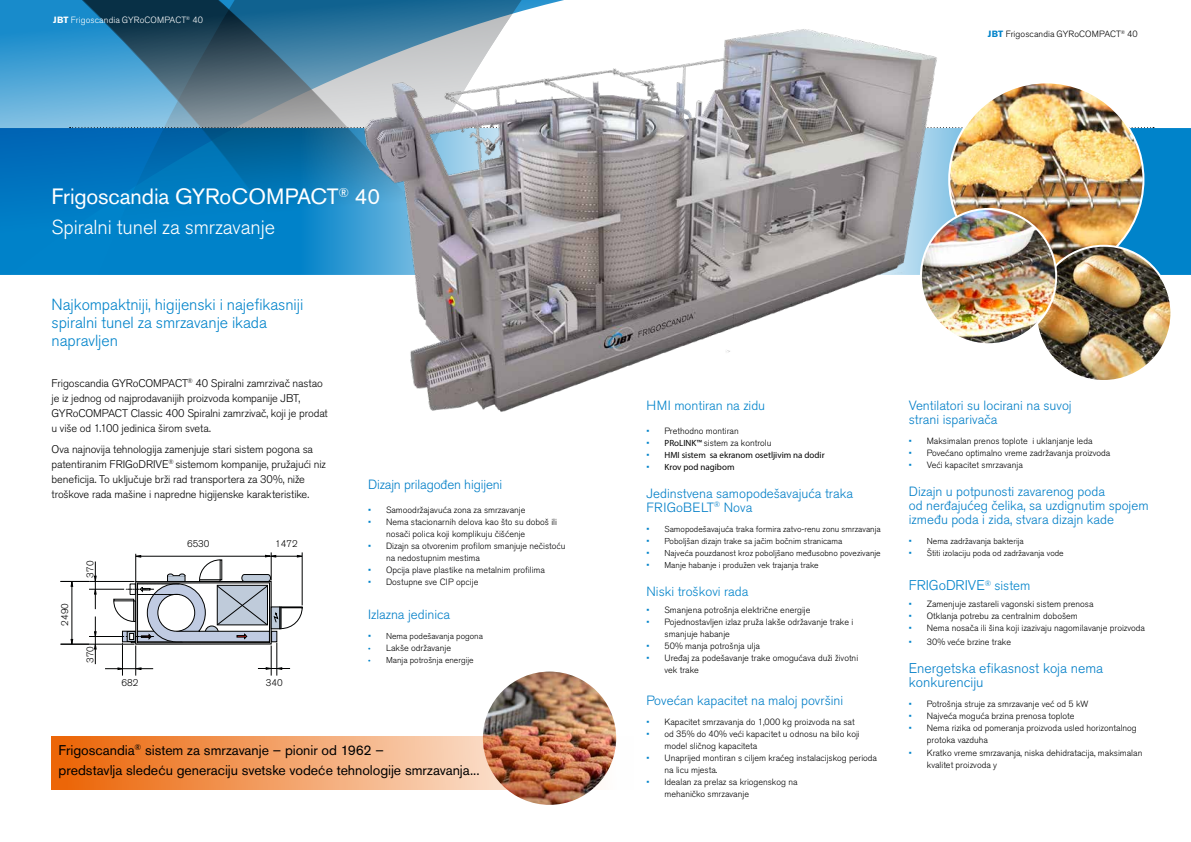
<style>
.page{position:relative;width:1191px;height:842px;background:#fff}
.page>*{position:absolute;margin:0;border:0;box-sizing:border-box;transform-origin:0 0}
.t1{font:22px "Akzidenz Grotesk Pro";letter-spacing:-.005em;color:#fff}
.t2{font:300 20px "Akzidenz Grotesk Pro";letter-spacing:-.005em;color:#fff}
.t3{font:300 16px/18px "Akzidenz Grotesk Pro";letter-spacing:-.005em;color:#0083ca}
.t4{font:14px/20px "Akzidenz Grotesk Pro";color:#000}
.t5{font:300 14px/14px "Akzidenz Grotesk Pro";color:#007ec7}
.t6{font:300 14px "Akzidenz Grotesk Pro";color:#0083ca}
.t7{font:300 13.3px/14px "Akzidenz Grotesk Pro";color:#007ec7}
.t8{font:300 13.3px "Akzidenz Grotesk Pro";color:#0083ca}
.t9{font:300 11px/15px "Akzidenz Grotesk Pro";letter-spacing:-.01em;color:#000}
.t10{font:300 9.6px "Akzidenz Grotesk Pro";color:#000}
.t11{font:300 9px/12px "Akzidenz Grotesk Pro";color:#000}
.t12{font:300 9px/12px "Akzidenz Grotesk Pro";color:#020203}
.t13{font:9px "Myriad Pro";color:#000}
.t14{font:300 9px "Akzidenz Grotesk Pro";letter-spacing:.01em;color:#fff}
.t15{font:300 8.6px "Akzidenz Grotesk Pro";color:#000}
.s1{font-weight:700}
.s2{color:#0083ca}
.s3{font-size:9px;color:#0083ca}
.s4{font-family:"Myriad Pro";font-weight:400;color:#0083ca}
.s5{font-family:"Myriad Pro";font-weight:400;font-size:9px;color:#0083ca}
.s6{font-weight:700;color:#0083ca}
.s7{font-family:"Myriad Pro";font-weight:400}
.s8{font-family:"Akzidenz Grotesk Pro";font-weight:300;color:#0083ca}
.s9{font-size:13.3px}
</style>
<div class="page">
<div style="left:1118px;top:128px;width:73px;height:147px;background:#0083ca"></div>
<svg style="left:1129px;top:127px;width:25px;height:1px"></svg>
<svg style="left:0;top:0;width:564px;height:275px;background:#247db1"></svg>
<img style="left:482px;top:671px;width:135px;height:135px;border-radius:68px">
<svg style="left:51px;top:736px;width:566px;height:54px;background:#e5935e"></svg>
<hr style="left:302px;top:552px;width:1px;height:53px;background:#010202">
<hr style="left:122px;top:644px;width:1px;height:32px;background:#010202">
<hr style="left:136px;top:645px;width:1px;height:31px;background:#010202">
<hr style="left:277px;top:643px;width:1px;height:33px;background:#010202">
<hr style="left:271px;top:645px;width:1px;height:31px;background:#010202">
<svg style="left:60px;top:552px;width:242px;height:118px"></svg>
<img style="left:949px;top:82px;width:194px;height:195px;border-radius:97px">
<img style="left:1036px;top:246px;width:135px;height:135px;border-radius:68px">
<img style="left:921px;top:209px;width:135px;height:135px;border-radius:68px">
<img style="left:347px;top:16px;width:630px;height:396px">
<p class="t14" style="left:53px;top:14px;width:151px"><span class="s1">JBT</span> Frigoscandia GYRoCOMPACT<sup>®</sup> 40</p>
<h1 class="t1" style="left:52px;top:182px;width:330px">Frigoscandia GYRoCOMPACT<sup>®</sup> 40</h1>
<h2 class="t2" style="left:52px;top:214px;width:225px">Spiralni tunel za smrzavanje</h2>
<h3 class="t3" style="left:52px;top:295px;width:253px">Najkompaktniji, higijenski i najefikasniji spiralni tunel za smrzavanje ikada napravljen</h3>
<p class="t9" style="left:52px;top:376px;width:278px">Frigoscandia GYRoCOMPACT<sup>®</sup> 40 Spiralni zamrzivač nastao je iz jednog od najprodavanijih proizvoda kompanije JBT, GYRoCOMPACT Classic 400 Spiralni zamrzivač, koji je prodat u više od 1.100 jedinica širom sveta.</p>
<p class="t9" style="left:52px;top:442px;width:276px">Ova najnovija tehnologija zamenjuje stari sistem pogona sa patentiranim FRIGoDRIVE<sup>®</sup> sistemom kompanije, pružajući niz beneficija. To uključuje brži rad transportera za 30%, niže troškove rada mašine i napredne higijenske karakteristike.</p>
<p class="t10" style="left:58px;top:625px;width:24px;rotate:-90deg">2490</p>
<p class="t10" style="left:84px;top:578px;width:18px;rotate:-90deg">370</p>
<p class="t10" style="left:84px;top:663px;width:18px;rotate:-90deg">370</p>
<p class="t10" style="left:121px;top:677px;width:18px">682</p>
<p class="t10" style="left:187px;top:537px;width:24px">6530</p>
<p class="t10" style="left:275px;top:538px;width:24px">1472</p>
<p class="t10" style="left:266px;top:677px;width:18px">340</p>
<h3 class="t7" style="left:368px;top:478px;width:136px">Dizajn prilagođen higijeni</h3>
<p class="t11" style="left:368px;top:504px;width:159px"><span class="s2">•</span> Samoodržajavuća zona za smrzavanje</p>
<p class="t11" style="left:386px;top:516px;width:172px;text-indent:-18px"><span class="s2">•</span> Nema stacionarnih delova kao što su doboš ili nosači polica koji komplikuju čišćenje</p>
<p class="t12" style="left:386px;top:540px;width:181px;text-indent:-18px"><span class="s2">•</span> Dizajn sa otvorenim profilom smanjuje nečistoću na nedostupnim mestima</p>
<p class="t12" style="left:368px;top:564px;width:178px"><span class="s2">•</span> Opcija plave plastike na metalnim profilima</p>
<p class="t11" style="left:368px;top:576px;width:112px"><span class="s2">•</span> Dostupne sve CIP opcije</p>
<h3 class="t7" style="left:368px;top:608px;width:84px">Izlazna jedinica</h3>
<p class="t15" style="left:368px;top:631px;width:116px"><span class="s3">•</span> Nema podešavanja pogona</p>
<p class="t11" style="left:368px;top:642px;width:84px"><span class="s4">•</span> Lakše održavanje</p>
<p class="t15" style="left:368px;top:655px;width:107px"><span class="s5">•</span> Manja potrošnja energije</p>
<h3 class="t4" style="left:59px;top:740px;width:422px">Frigoscandia<sup>®</sup> sistem za smrzavanje – pionir od 1962 –<br>predstavlja sledeću generaciju svetske vodeće tehnologije smrzavanja...</h3>
<p class="t11" style="left:988px;top:28px;width:151px"><span class="s6">JBT</span> Frigoscandia GYRoCOMPACT<sup>®</sup> 40</p>
<h3 class="t8" style="left:646px;top:396px;width:120px">HMI montiran na zidu</h3>
<p class="t11" style="left:646px;top:424px;width:94px"><span class="s2">•</span> Prethodno montiran</p>
<p class="t11" style="left:646px;top:436px;width:126px"><span class="s2">•</span> <span class="s7">PRoLINK™</span> sistem za kontrolu</p>
<p class="t13" style="left:646px;top:449px;width:180px"><span class="s8">•</span> HMI sistem sa ekranom osetljivim na dodir</p>
<p class="t13" style="left:646px;top:461px;width:89px"><span class="s8">•</span> Krov pod nagibom</p>
<h3 class="t7" style="left:646px;top:486px;width:208px">Jedinstvena samopodešavajuća traka<br>FRIGoBELT<sup>®</sup> Nova</h3>
<p class="t15" style="left:646px;top:523px;width:236px"><span class="s3">•</span> Samopodešavajuća traka formira zatvo-renu zonu smrzavanja</p>
<p class="t15" style="left:646px;top:535px;width:197px"><span class="s3">•</span> Poboljšan dizajn trake sa jačim bočnim stranicama</p>
<p class="t15" style="left:646px;top:547px;width:236px"><span class="s3">•</span> Najveća pouzdanost kroz poboljšano međusobno povezivanje</p>
<p class="t15" style="left:646px;top:559px;width:174px"><span class="s3">•</span> Manje habanje i produžen vek trajanja trake</p>
<h3 class="t8" style="left:646px;top:582px;width:103px">Niski troškovi rada</h3>
<p class="t11" style="left:646px;top:603px;width:165px"><span class="s2">•</span> Smanjena potrošnja električne energije</p>
<p class="t11" style="left:664px;top:615px;width:190px;text-indent:-18px"><span class="s2">•</span> Pojednostavljen izlaz pruža lakše održavanje trake i smanjuje habanje</p>
<p class="t11" style="left:646px;top:639px;width:115px"><span class="s2">•</span> 50% manja potrošnja ulja</p>
<p class="t11" style="left:664px;top:651px;width:195px;text-indent:-18px"><span class="s2">•</span> Uređaj za podešavanje trake omogućava duži životni vek trake</p>
<h3 class="t7" style="left:646px;top:693px;width:198px">Povećan kapacitet na maloj površini</h3>
<p class="t11" style="left:646px;top:715px;width:210px"><span class="s2">•</span> Kapacitet smrzavanja do 1,000 kg proizvoda na sat</p>
<p class="t11" style="left:664px;top:727px;width:197px;text-indent:-18px"><span class="s2">•</span> od 35% do 40% veći kapacitet u odnosu na bilo koji model sličnog kapaciteta</p>
<p class="t11" style="left:664px;top:751px;width:214px;text-indent:-18px"><span class="s2">•</span> Unaprijed montiran s ciljem kraćeg instalacijskog perioda na licu mjesta.</p>
<p class="t11" style="left:664px;top:775px;width:134px;text-indent:-18px"><span class="s2">•</span> Idealan za prelaz sa kriogenskog na mehaničko smrzavanje</p>
<h3 class="t7" style="left:909px;top:398px;width:164px">Ventilatori su locirani na suvoj strani isparivača</h3>
<p class="t11" style="left:909px;top:435px;width:185px"><span class="s2">•</span> Maksimalan prenos toplote i uklanjanje leda</p>
<p class="t11" style="left:909px;top:447px;width:203px"><span class="s2">•</span> Povećano optimalno vreme zadržavanja proizvoda</p>
<p class="t11" style="left:909px;top:459px;width:115px"><span class="s2">•</span> Veći kapacitet smrzavanja</p>
<h3 class="t7" style="left:909px;top:484px;width:241px">Dizajn u potpunosti zavarenog poda<br>od nerđajućeg čelika, sa uzdignutim spojem između poda i zida, stvara dizajn kade</h3>
<p class="t15" style="left:909px;top:535px;width:117px"><span class="s3">•</span> Nema zadržavanja bakterija</p>
<p class="t15" style="left:909px;top:547px;width:156px"><span class="s3">•</span> Štiti izolaciju poda od zadržavanja vode</p>
<h3 class="t6" style="left:909px;top:576px;width:123px">FRIGoDRIVE<sup>®</sup> <span class="s9">sistem</span></h3>
<p class="t11" style="left:909px;top:598px;width:186px"><span class="s2">•</span> Zamenjuje zastareli vagonski sistem prenosa</p>
<p class="t11" style="left:909px;top:610px;width:170px"><span class="s2">•</span> Otklanja potrebu za centralnim dobošem</p>
<p class="t11" style="left:909px;top:622px;width:238px"><span class="s2">•</span> Nema nosača ili šina koji izazivaju nagomilavanje proizvoda</p>
<p class="t11" style="left:909px;top:636px;width:104px"><span class="s2">•</span> 30% veće brzine trake</p>
<h3 class="t5" style="left:909px;top:661px;width:196px">Energetska efikasnost koja nema konkurenciju</h3>
<p class="t11" style="left:909px;top:698px;width:181px"><span class="s2">•</span> Potrošnja struje za smrzavanje već od 5 kW</p>
<p class="t11" style="left:909px;top:710px;width:167px"><span class="s2">•</span> Najveća moguća brzina prenosa toplote</p>
<p class="t11" style="left:927px;top:722px;width:211px;text-indent:-18px"><span class="s2">•</span> Nema rizika od pomeranja proizvoda usled horizontalnog protoka vazduha</p>
<p class="t11" style="left:927px;top:746px;width:217px;line-height:12.5px;text-indent:-18px"><span class="s2">•</span> Kratko vreme smrzavanja, niska dehidratacija, maksimalan kvalitet proizvoda y</p>
</div>
